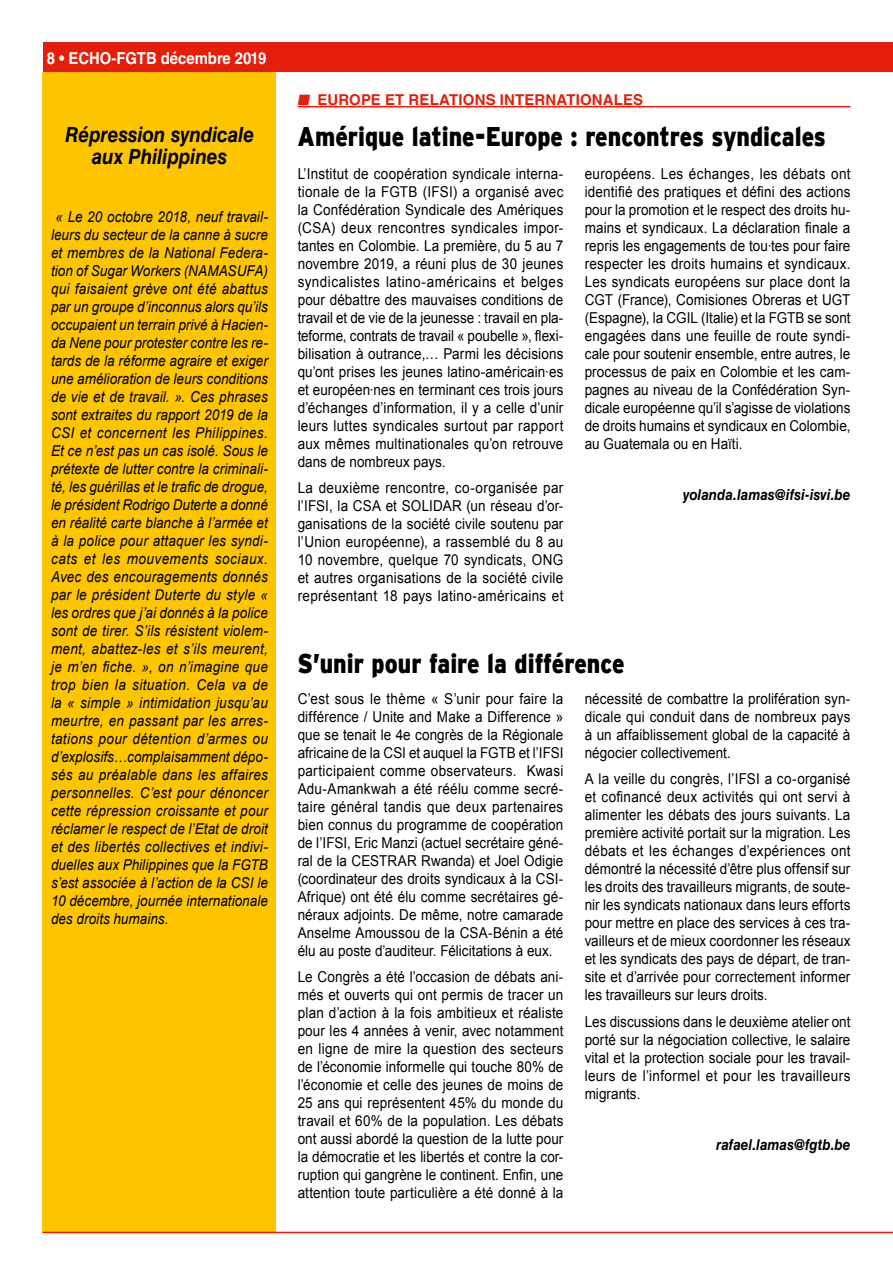
<style>
.page{position:relative;width:893px;height:1263px;background:#fff}
.page>*{position:absolute;margin:0;border:0;box-sizing:border-box;transform-origin:0 0}
.t1{font:900 27px "Interstate";color:#000;scale:.85 1}
.t2{font:italic 700 21px/22.5px "Helvetica LT Std";letter-spacing:-.005em;color:#000;text-align:center;scale:.9 1}
.t3{font:700 16.5px "Helvetica LT Std";color:#fff;scale:.9 1}
.t4{font:15px/18px "Arial";letter-spacing:.005em;color:#000;text-align:justify;scale:.9 1}
.t5{font:italic 15px/18px "Arial";color:#000;text-align:justify;scale:.9 1}
.t6{font:italic 700 15px "Helvetica LT Std";color:#000;scale:.9 1}
.t7{font:700 15px "Helvetica LT Std";letter-spacing:.01em;color:#e41e0a}
</style>
<div class="page">
<div style="left:43px;top:43px;width:850px;height:29px;background:#e41e0a"></div>
<div style="left:43px;top:72px;width:233px;height:1161px;background:#fdc500"></div>
<hr style="left:43px;top:1232px;width:850px;height:1px;background:#e41e0a">
<hr style="left:298px;top:106px;width:552px;height:1px;background:#e41e0a">
<p class="t3" style="left:47px;top:48px;width:246px">8 • ECHO-FGTB décembre 2019</p>
<h2 class="t2" style="left:65px;top:123px;width:211px">Répression syndicale aux Philippines</h2>
<p class="t5" style="left:51px;top:208px;width:242px;text-indent:5px">« Le 20 octobre 2018, neuf travail&shy;leurs du secteur de la canne à sucre et membres de la National Federa&shy;tion of Sugar Workers (NAMASUFA) qui faisaient grève ont été abattus par un groupe d’inconnus alors qu’ils occupaient un terrain privé à Hacien&shy;da Nene pour protester contre les re&shy;tards de la réforme agraire et exiger une amélioration de leurs conditions de vie et de travail. ». Ces phrases sont extraites du rapport 2019 de la CSI et concernent les Philippines.<br>Et ce n’est pas un cas isolé. Sous le prétexte de lutter contre la criminali&shy;té, les guérillas et le trafic de drogue, le président Rodrigo Duterte a donné en réalité carte blanche à l’armée et à la police pour attaquer les syndi&shy;cats et les mouvements sociaux.<br>Avec des encouragements donnés par le président Duterte du style « les ordres que j’ai donnés à la police sont de tirer. S’ils résistent violem&shy;ment, abattez-les et s’ils meurent, je m’en fiche. », on n’imagine que trop bien la situation. Cela va de la « simple » intimidation jusqu’au meurtre, en passant par les arres&shy;tations pour détention d’armes ou d’explosifs…complaisamment dépo&shy;sés au préalable dans les affaires personnelles. C’est pour dénoncer cette répression croissante et pour réclamer le respect de l’Etat de droit et des libertés collectives et indivi&shy;duelles aux Philippines que la FGTB s’est associée à l’action de la CSI le 10 décembre, journée internationale des droits humains.</p>
<p class="t7" style="left:298px;top:90px;width:347px">■ EUROPE ET RELATIONS INTERNATIONALES</p>
<h1 class="t1" style="left:298px;top:121px;width:623px">Amérique latine-Europe : rencontres syndicales</h1>
<p class="t4" style="left:298px;top:165px;width:297px">L’Institut de coopération syndicale interna&shy;tionale de la FGTB (IFSI) a organisé avec la Confédération Syndicale des Amériques (CSA) deux rencontres syndicales impor&shy;tantes en Colombie. La première, du 5 au 7 novembre 2019, a réuni plus de 30 jeunes syndicalistes latino-américains et belges pour débattre des mauvaises conditions de travail et de vie de la jeunesse : travail en pla&shy;teforme, contrats de travail « poubelle », flexi&shy;bilisation à outrance,… Parmi les décisions qu’ont prises les jeunes latino-américain∙es et européen∙nes en terminant ces trois jours d’échanges d’information, il y a celle d’unir leurs luttes syndicales surtout par rapport aux mêmes multinationales qu’on retrouve dans de nombreux pays.</p>
<p class="t4" style="left:298px;top:479px;width:297px">La deuxième rencontre, co-organisée par l’IFSI, la CSA et SOLIDAR (un réseau d’or&shy;ganisations de la société civile soutenu par l’Union européenne), a rassemblé du 8 au 10 novembre, quelque 70 syndicats, ONG et autres organisations de la société civile représentant 18 pays latino-américains et</p>
<p class="t4" style="left:585px;top:165px;width:297px">européens. Les échanges, les débats ont identifié des pratiques et défini des actions pour la promotion et le respect des droits hu&shy;mains et syndicaux. La déclaration finale a repris les engagements de tou∙tes pour faire respecter les droits humains et syndicaux.<br>Les syndicats européens sur place dont la CGT (France), Comisiones Obreras et UGT (Espagne), la CGIL (Italie) et la FGTB se sont engagées dans une feuille de route syndi&shy;cale pour soutenir ensemble, entre autres, le processus de paix en Colombie et les cam&shy;pagnes au niveau de la Confédération Syn&shy;dicale européenne qu’il s’agisse de violations de droits humains et syndicaux en Colombie, au Guatemala ou en Haïti.</p>
<p class="t6" style="left:683px;top:486px;width:188px">yolanda.lamas@ifsi-isvi.be</p>
<h1 class="t1" style="left:298px;top:648px;width:386px">S’unir pour faire la différence</h1>
<p class="t4" style="left:298px;top:690px;width:297px">C’est sous le thème « S’unir pour faire la différence / Unite and Make a Difference » que se tenait le 4e congrès de la Régionale africaine de la CSI et auquel la FGTB et l’IFSI participaient comme observateurs. Kwasi Adu-Amankwah a été réélu comme secré&shy;taire général tandis que deux partenaires bien connus du programme de coopération de l’IFSI, Eric Manzi (actuel secrétaire géné&shy;ral de la CESTRAR Rwanda) et Joel Odigie (coordinateur des droits syndicaux à la CSI-Afrique) ont été élu comme secrétaires gé&shy;néraux adjoints. De même, notre camarade Anselme Amoussou de la CSA-Bénin a été élu au poste d’auditeur. Félicitations à eux.</p>
<p class="t4" style="left:298px;top:968px;width:297px">Le Congrès a été l’occasion de débats ani&shy;més et ouverts qui ont permis de tracer un plan d’action à la fois ambitieux et réaliste pour les 4 années à venir, avec notamment en ligne de mire la question des secteurs de l’économie informelle qui touche 80% de l’économie et celle des jeunes de moins de 25 ans qui représentent 45% du monde du travail et 60% de la population. Les débats ont aussi abordé la question de la lutte pour la démocratie et les libertés et contre la cor&shy;ruption qui gangrène le continent. Enfin, une attention toute particulière a été donné à la</p>
<p class="t4" style="left:585px;top:690px;width:297px">nécessité de combattre la prolifération syn&shy;dicale qui conduit dans de nombreux pays à un affaiblissement global de la capacité à négocier collectivement.</p>
<p class="t4" style="left:585px;top:770px;width:297px">A la veille du congrès, l’IFSI a co-organisé et cofinancé deux activités qui ont servi à alimenter les débats des jours suivants. La première activité portait sur la migration. Les débats et les échanges d’expériences ont démontré la nécessité d’être plus offensif sur les droits des travailleurs migrants, de soute&shy;nir les syndicats nationaux dans leurs efforts pour mettre en place des services à ces tra&shy;vailleurs et de mieux coordonner les réseaux et les syndicats des pays de départ, de tran&shy;site et d’arrivée pour correctement informer les travailleurs sur leurs droits.</p>
<p class="t4" style="left:585px;top:1013px;width:297px">Les discussions dans le deuxième atelier ont porté sur la négociation collective, le salaire vital et la protection sociale pour les travail&shy;leurs de l’informel et pour les travailleurs migrants.</p>
<p class="t6" style="left:716px;top:1135px;width:151px">rafael.lamas@fgtb.be</p>
</div>
